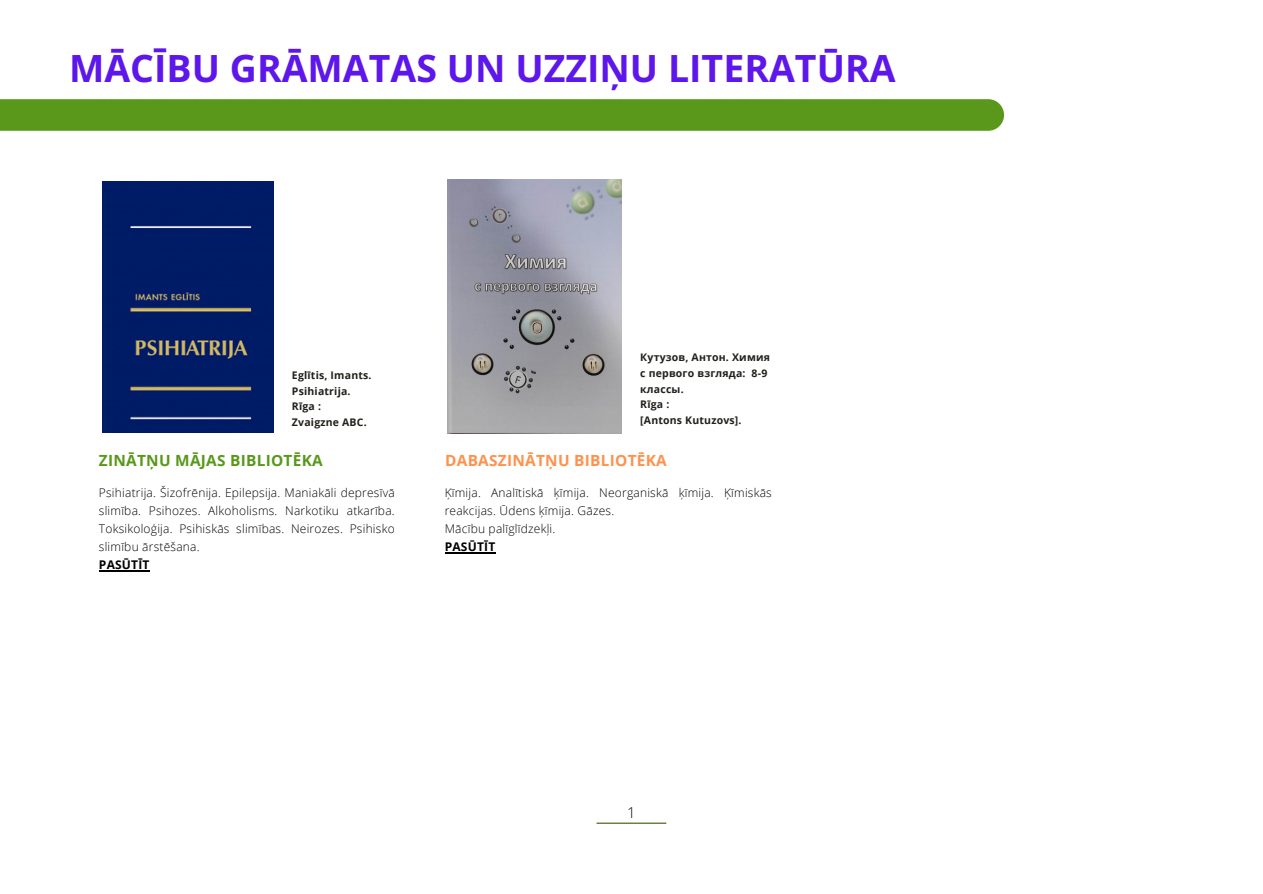
<style>
.page{position:relative;width:1263px;height:894px;background:#fff}
.page>*{position:absolute;margin:0;border:0;box-sizing:border-box;transform-origin:0 0}
.t1{font:700 37.5px "Open Sans";color:#5e17eb}
.t2{font:700 15.45px "Open Sans";letter-spacing:.02em;color:#ff914d}
.t3{font:700 15.45px "Open Sans";letter-spacing:.02em;color:#59981a}
.t4{font:300 15px "Open Sans";color:#000}
.t5{font:300 12px/18px "Open Sans";letter-spacing:.02em;color:#000}
.t6{font:700 12px "Open Sans";letter-spacing:.02em;color:#000}
.t7{font:700 10.5px/15.8px "Open Sans";letter-spacing:.02em;color:#22201b}
</style>
<div class="page">
<hr style="left:597px;top:822px;width:69px;height:1px;background:#3b5704">
<hr style="left:445px;top:552px;width:51px;height:1px;background:#000">
<hr style="left:99px;top:570px;width:51px;height:1px;background:#000">
<div style="left:0;top:99px;width:1004px;height:32px;background:#59981a"></div>
<img style="left:102px;top:181px;width:171px;height:251px">
<img style="left:448px;top:179px;width:174px;height:255px">
<p class="t1" style="left:69px;top:42px;width:828px">MĀCĪBU GRĀMATAS UN UZZIŅU LITERATŪRA</p>
<p class="t7" style="left:292px;top:367px;width:81px">Eglītis, Imants.<br>Psihiatrija.</p>
<p class="t7" style="left:292px;top:398px;width:31px">Rīga :</p>
<p class="t7" style="left:292px;top:414px;width:76px">Zvaigzne ABC.</p>
<p class="t3" style="left:99px;top:449px;width:225px">ZINĀTŅU MĀJAS BIBLIOTĒKA</p>
<p class="t5" style="left:99px;top:483px;width:297px;text-align:justify">Psihiatrija. Šizofrēnija. Epilepsija. Maniakāli depresīvā slimība. Psihozes. Alkoholisms. Narkotiku atkarība.<br>Toksikoloģija. Psihiskās slimības. Neirozes. Psihisko slimību ārstēšana.</p>
<p class="t6" style="left:99px;top:556px;width:52px">PASŪTĪT</p>
<p class="t7" style="left:640px;top:349px;width:131px">Кутузов, Антон. Химия с первого взгляда: 8-9 классы.</p>
<p class="t7" style="left:640px;top:396px;width:31px">Rīga :</p>
<p class="t7" style="left:640px;top:412px;width:103px">[Antons Kutuzovs].</p>
<p class="t2" style="left:445px;top:449px;width:223px">DABASZINĀTŅU BIBLIOTĒKA</p>
<p class="t5" style="left:445px;top:483px;width:329px">Ķīmija. Analītiskā ķīmija. Neorganiskā ķīmija. Ķīmiskās reakcijas. Ūdens ķīmija. Gāzes.</p>
<p class="t5" style="left:445px;top:519px;width:112px">Mācību palīglīdzekļi.</p>
<p class="t6" style="left:445px;top:538px;width:52px">PASŪTĪT</p>
<p class="t4" style="left:627px;top:801px;width:10px">1</p>
</div>
